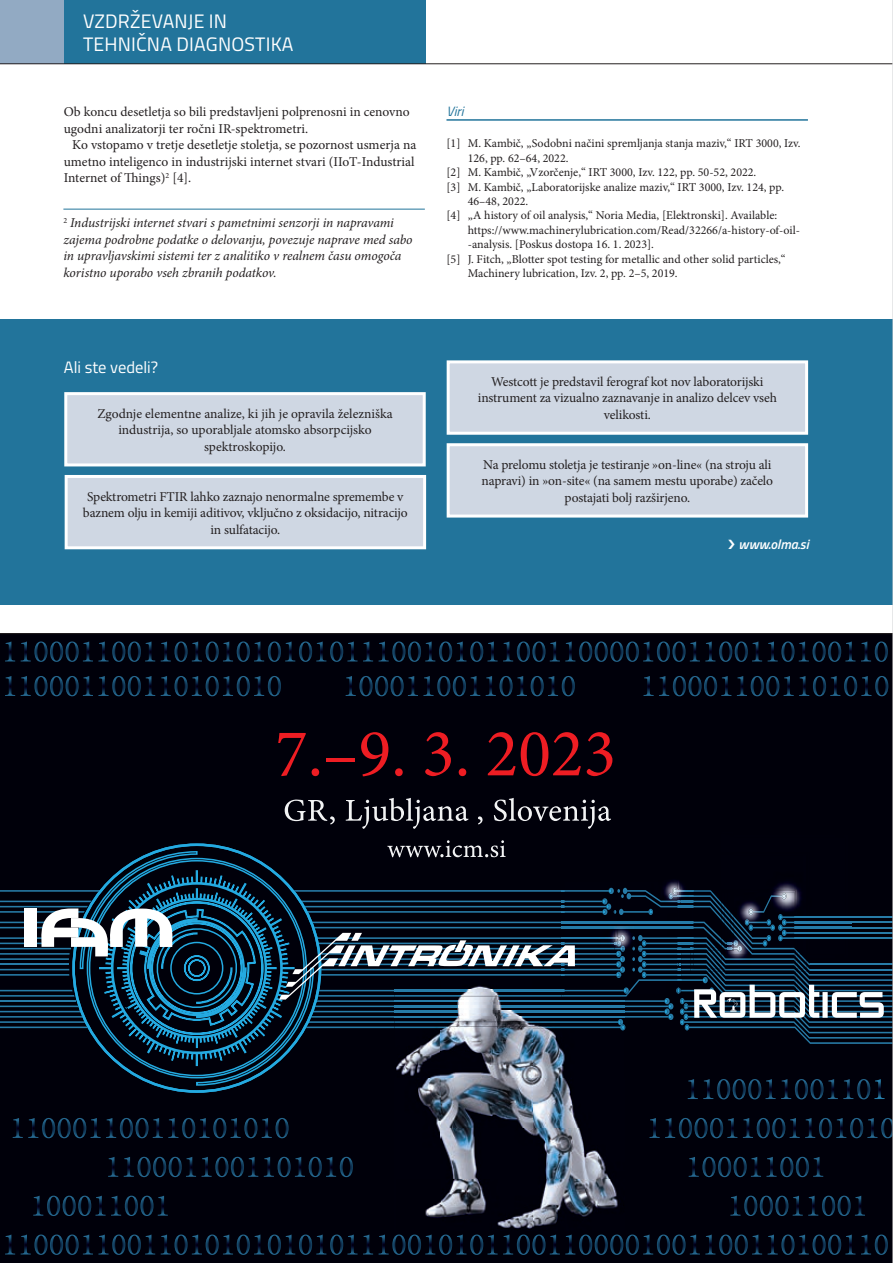
<style>
.page{position:relative;width:893px;height:1263px;background:#fff}
.page>*{position:absolute;margin:0;border:0;box-sizing:border-box;transform-origin:0 0}
.t1{font:67.95px "Minion Pro";color:#ee1d23}
.t2{font:19.5px/23.4px "Titillium";letter-spacing:.01em;color:#fff}
.Vsebina_-_podnaslov{font:16.5px "Titillium";color:#fff}
.vsebina_-_body_text{font:13.5px/16.5px "Minion Pro";letter-spacing:-.01em;color:#231f20;text-align:center}
.vsebina_-_body_text-2{font:italic 13.5px/16.5px "Minion Pro";letter-spacing:-.01em;color:#231f20}
.Novica_-_url{font:italic 600 13.5px "Titillium";color:#fff}
.Viri{font:italic 13.5px "Titillium";color:#22749b}
.t3{font:12px/14.4px "Minion Pro";color:#231f20}
</style>
<div class="page">
<div style="left:64px;top:0;width:361px;height:64px;background:#22749b"></div>
<div style="left:0;top:0;width:64px;height:64px;background:#92aac3"></div>
<div style="left:0;top:319px;width:893px;height:286px;background:#22749b"></div>
<div style="left:66px;top:394px;width:358px;height:71px;background:#cfd7e3"></div>
<div style="left:64px;top:392px;width:362px;height:74px;border:3px solid #fff"></div>
<div style="left:448px;top:445px;width:359px;height:71px;background:#cfd7e3"></div>
<div style="left:447px;top:443px;width:361px;height:75px;border:3px solid #fff"></div>
<div style="left:448px;top:362px;width:359px;height:71px;background:#cfd7e3"></div>
<div style="left:447px;top:360px;width:361px;height:75px;border:3px solid #fff"></div>
<div style="left:66px;top:476px;width:359px;height:72px;background:#cfd7e3"></div>
<div style="left:65px;top:475px;width:361px;height:74px;border:3px solid #fff"></div>
<hr style="left:446px;top:119px;width:362px;height:2px;background:#22749b">
<hr style="left:63px;top:209px;width:362px;height:1px;background:#22749b">
<hr style="left:0;top:63px;width:893px;height:1px;background:#231f20">
<svg style="left:0;top:633px;width:892px;height:630px;background:#0e1725"></svg>
<hr style="left:892px;top:0;width:1px;height:1263px;background:#d1d2d4">
<h2 class="t2" style="left:83px;top:8px;width:212px">VZDRŽEVANJE IN<br>TEHNIČNA DIAGNOSTIKA</h2>
<p class="vsebina_-_body_text" style="left:64px;top:104px;width:347px;text-align:left">Ob koncu desetletja so bili predstavljeni polprenosni in cenovno ugodni analizatorji ter ročni IR-spektrometri.</p>
<p class="vsebina_-_body_text" style="left:64px;top:137px;width:354px;text-align:justify;text-indent:9px">Ko vstopamo v tretje desetletje stoletja, se pozornost usmerja na umetno inteligenco in industrijski internet stvari (IIoT-Industrial Internet of Things)<sup>2</sup> [4].</p>
<p class="vsebina_-_body_text-2" style="left:63px;top:215px;width:351px"><sup>2</sup> Industrijski internet stvari s pametnimi senzorji in napravami zajema podrobne podatke o delovanju, povezuje naprave med sabo in upravljavskimi sistemi ter z analitiko v realnem času omogoča koristno uporabo vseh zbranih podatkov.</p>
<p class="Viri" style="left:446px;top:102px;width:19px">Viri</p>
<p class="t3" style="left:468px;top:136px;width:334px;text-indent:-21px">[1] M. Kambič, „Sodobni načini spremljanja stanja maziv,“ IRT 3000, Izv.<br>126, pp. 62–64, 2022.</p>
<p class="t3" style="left:446px;top:165px;width:311px">[2] M. Kambič, „Vzorčenje,“ IRT 3000, Izv. 122, pp. 50-52, 2022.</p>
<p class="t3" style="left:468px;top:180px;width:318px;text-indent:-21px">[3] M. Kambič, „Laboratorijske analize maziv,“ IRT 3000, Izv. 124, pp.<br>46–48, 2022.</p>
<p class="t3" style="left:468px;top:208px;width:334px;text-indent:-21px">[4] „A history of oil analysis,“ Noria Media, [Elektronski]. Available: https://www.machinerylubrication.com/Read/32266/a-history-of-oil--analysis. [Poskus dostopa 16. 1. 2023].</p>
<p class="t3" style="left:468px;top:252px;width:319px;text-indent:-21px">[5] J. Fitch, „Blotter spot testing for metallic and other solid particles,“<br>Machinery lubrication, Izv. 2, pp. 2–5, 2019.</p>
<p class="Vsebina_-_podnaslov" style="left:64px;top:355px;width:96px">Ali ste vedeli?</p>
<p class="vsebina_-_body_text" style="left:97px;top:405px;width:297px">Zgodnje elementne analize, ki jih je opravila železniška industrija, so uporabljale atomsko absorpcijsko spektroskopijo.</p>
<p class="vsebina_-_body_text" style="left:83px;top:488px;width:326px">Spektrometri FTIR lahko zaznajo nenormalne spremembe v baznem olju in kemiji aditivov, vključno z oksidacijo, nitracijo in sulfatacijo.</p>
<p class="vsebina_-_body_text" style="left:478px;top:373px;width:301px">Westcott je predstavil ferograf kot nov laboratorijski instrument za vizualno zaznavanje in analizo delcev vseh velikosti.</p>
<p class="vsebina_-_body_text" style="left:482px;top:456px;width:293px">Na prelomu stoletja je testiranje »on-line« (na stroju ali napravi) in »on-site« (na samem mestu uporabe) začelo postajati bolj razširjeno.</p>
<p class="Novica_-_url" style="left:739px;top:534px;width:72px">www.olma.si</p>
<p class="t1" style="left:275px;top:708px;width:343px">7.–9. 3. 2023</p>
</div>
